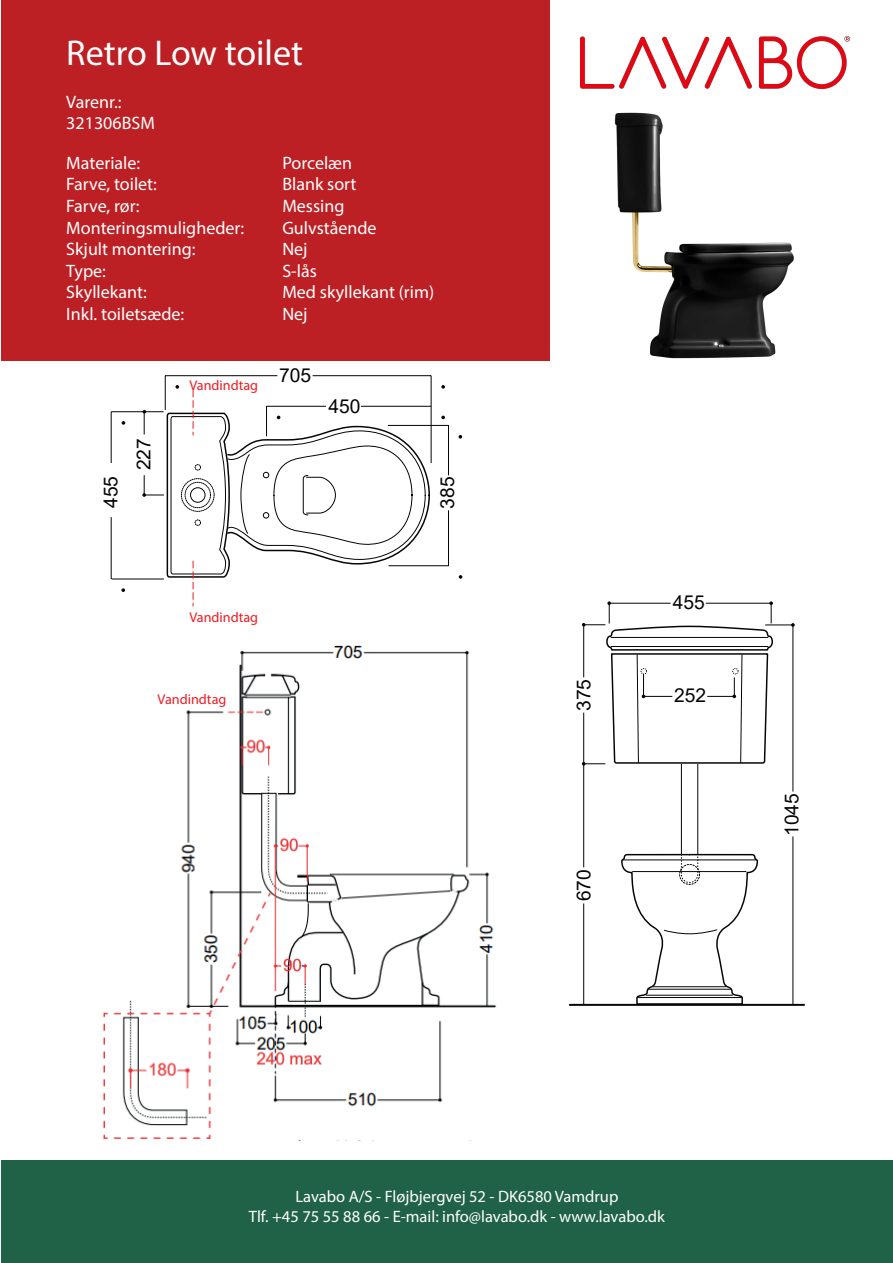
<style>
.page{position:relative;width:893px;height:1263px;background:#fff}
.page>*{position:absolute;margin:0;border:0;box-sizing:border-box;transform-origin:0 0}
.t1{font:36px "Myriad Pro";color:#fff}
.t2{font:19.2px "Arial";color:#050504}
.t3{font:18px/21.6px "Myriad Pro";color:#fff}
.t4{font:16.5px/19.8px "Myriad Pro";color:#fff;text-align:center}
.t5{font:14.25px "Myriad";color:#ee1d23}
</style>
<div class="page">
<div style="left:2px;top:1160px;width:891px;height:103px;background:#1f6247"></div>
<img style="left:581px;top:37px;width:269px;height:52px">
<div style="left:1px;top:0;width:549px;height:361px;background:#bd2024"></div>
<img style="left:614px;top:112px;width:180px;height:247px">
<img style="left:103px;top:645px;width:394px;height:496px">
<div style="left:257px;top:1116px;width:289px;height:24px;background:#fff"></div>
<hr style="left:112px;top:579px;width:52px;height:1px;background:#050504">
<hr style="left:111px;top:411px;width:53px;height:1px;background:#050504">
<hr style="left:111px;top:412px;width:1px;height:51px;background:#050504">
<hr style="left:111px;top:517px;width:1px;height:62px;background:#050504">
<hr style="left:448px;top:510px;width:1px;height:56px;background:#050504">
<hr style="left:388px;top:565px;width:61px;height:1px;background:#050504">
<hr style="left:388px;top:425px;width:61px;height:1px;background:#050504">
<hr style="left:448px;top:425px;width:1px;height:50px;background:#050504">
<hr style="left:165px;top:375px;width:112px;height:1px;background:#050504">
<hr style="left:313px;top:375px;width:118px;height:1px;background:#050504">
<hr style="left:165px;top:376px;width:1px;height:34px;background:#050504">
<hr style="left:431px;top:376px;width:1px;height:87px;background:#050504">
<svg style="left:122px;top:421px;width:3px;height:4px"></svg>
<svg style="left:121px;top:588px;width:4px;height:4px"></svg>
<svg style="left:441px;top:416px;width:4px;height:3px"></svg>
<svg style="left:441px;top:385px;width:4px;height:4px"></svg>
<svg style="left:459px;top:435px;width:3px;height:4px"></svg>
<svg style="left:459px;top:575px;width:3px;height:4px"></svg>
<svg style="left:142px;top:385px;width:289px;height:221px"></svg>
<hr style="left:697px;top:764px;width:1px;height:90px;background:#050504">
<hr style="left:681px;top:764px;width:1px;height:90px;background:#050504">
<hr style="left:793px;top:625px;width:1px;height:166px;background:#050504">
<hr style="left:793px;top:836px;width:1px;height:169px;background:#050504">
<hr style="left:583px;top:903px;width:1px;height:102px;background:#050504">
<hr style="left:583px;top:713px;width:1px;height:154px;background:#050504">
<svg style="left:620px;top:853px;width:139px;height:151px"></svg>
<hr style="left:570px;top:1004px;width:234px;height:2px;background:#050504">
<svg style="left:582px;top:601px;width:213px;height:164px"></svg>
<div style="left:150px;top:688px;width:72px;height:20px;background:#fff"></div>
<div style="left:241px;top:1116px;width:31px;height:31px;background:#fff"></div>
<h1 class="t1" style="left:66px;top:30px;width:238px">Retro Low toilet</h1>
<p class="t3" style="left:66px;top:91px;width:90px">Varenr.:<br>321306BSM</p>
<p class="t3" style="left:66px;top:152px;width:75px">Materiale:</p>
<p class="t3" style="left:282px;top:152px;width:71px">Porcelæn</p>
<p class="t3" style="left:66px;top:173px;width:92px">Farve, toilet:</p>
<p class="t3" style="left:282px;top:173px;width:76px">Blank sort</p>
<p class="t3" style="left:66px;top:195px;width:75px">Farve, rør:</p>
<p class="t3" style="left:282px;top:195px;width:64px">Messing</p>
<p class="t3" style="left:66px;top:217px;width:180px">Monteringsmuligheder:</p>
<p class="t3" style="left:282px;top:217px;width:96px">Gulvstående</p>
<p class="t3" style="left:66px;top:238px;width:131px">Skjult montering:</p>
<p class="t3" style="left:282px;top:238px;width:27px">Nej</p>
<p class="t3" style="left:66px;top:260px;width:41px">Type:</p>
<p class="t3" style="left:282px;top:260px;width:36px">S-lås</p>
<p class="t3" style="left:66px;top:281px;width:82px">Skyllekant:</p>
<p class="t3" style="left:282px;top:281px;width:153px">Med skyllekant (rim)</p>
<p class="t3" style="left:66px;top:303px;width:119px">Inkl. toiletsæde:</p>
<p class="t3" style="left:282px;top:303px;width:27px">Nej</p>
<p class="t2" style="left:130px;top:470px;width:34px;rotate:-90deg">227</p>
<p class="t5" style="left:189px;top:376px;width:70px">Vandindtag</p>
<p class="t2" style="left:279px;top:362px;width:34px">705</p>
<p class="t2" style="left:328px;top:393px;width:34px">450</p>
<p class="t2" style="left:97px;top:508px;width:34px;rotate:-90deg">455</p>
<p class="t2" style="left:434px;top:509px;width:34px;rotate:-90deg">385</p>
<p class="t5" style="left:189px;top:608px;width:70px">Vandindtag</p>
<p class="t2" style="left:673px;top:589px;width:34px">455</p>
<p class="t2" style="left:570px;top:711px;width:34px;rotate:-90deg">375</p>
<p class="t5" style="left:158px;top:690px;width:70px">Vandindtag</p>
<p class="t2" style="left:674px;top:682px;width:34px">252</p>
<p class="t2" style="left:570px;top:901px;width:34px;rotate:-90deg">670</p>
<p class="t2" style="left:779px;top:836px;width:44px;rotate:-90deg">1045</p>
<p class="t4" style="left:249px;top:1186px;width:417px">Lavabo A/S - Fløjbjergvej 52 - DK6580 Vamdrup<br>Tlf. +45 75 55 88 66 - E-mail: info@lavabo.dk - www.lavabo.dk</p>
</div>
